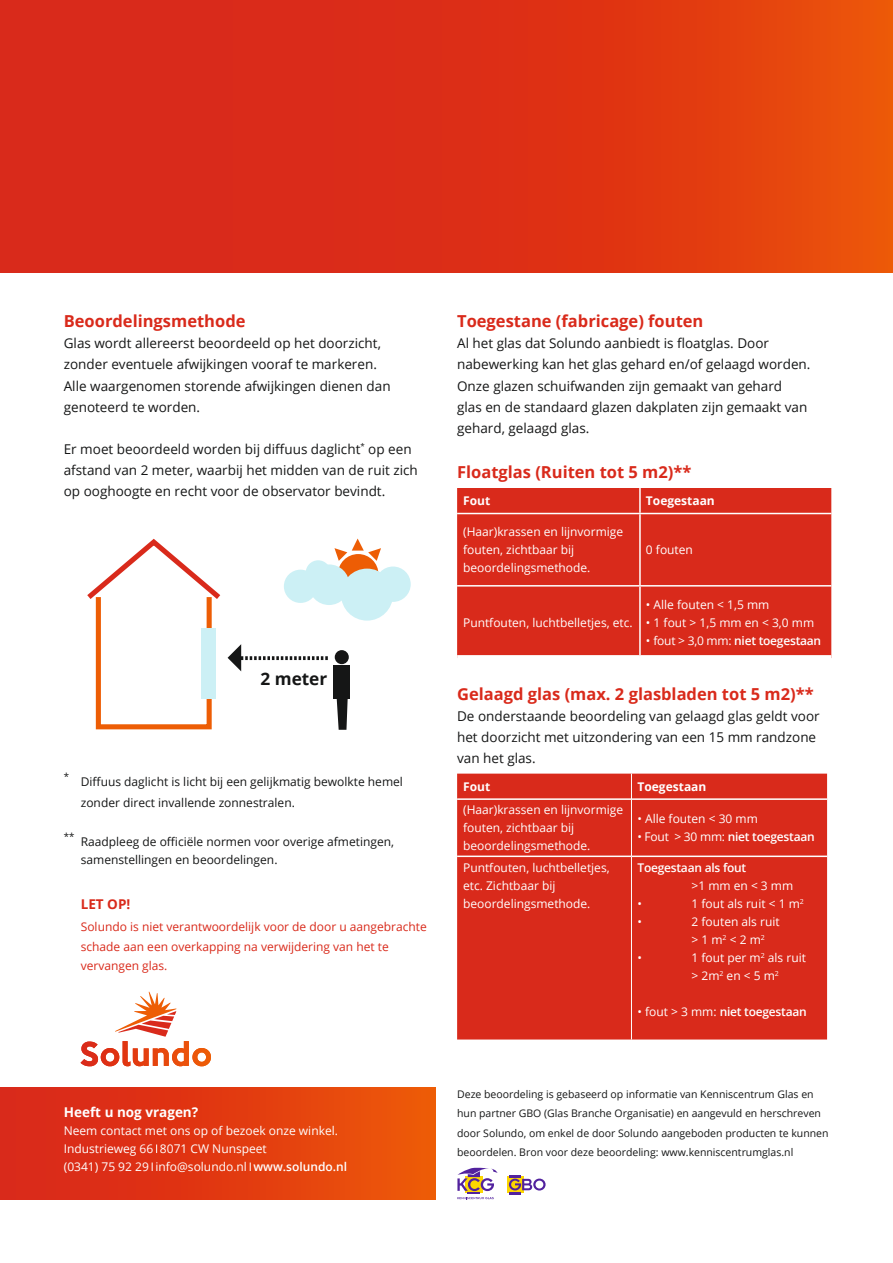
<style>
.page{position:relative;width:893px;height:1263px;background:#fff}
.page>*{position:absolute;margin:0;border:0;box-sizing:border-box;transform-origin:0 0}
.t1{font:700 17.25px "Open Sans";color:#151616}
.t2{font:700 16.5px "Open Sans";color:#d92a1b}
.t3{font:13.5px/21px "Open Sans";color:#151616}
.t4{font:700 13.5px "Open Sans";color:#fff}
.t5{font:700 13.5px "Open Sans";color:#d92a1b}
.t6{font:12px/18px "Open Sans";color:#fff}
.t7{font:12px/21px "Open Sans";color:#151616}
.t8{font:12px/19.5px "Open Sans";color:#d92a1b}
.t9{font:600 12px "Open Sans";letter-spacing:-.02em;color:#fff}
.t10{font:700 12px "Open Sans";color:#fff}
.t11{font:10.5px/19.5px "Open Sans";color:#151616}
.t12{font:9.6px "Open Sans";color:#151616}
.s1{font-weight:600}
.s2{font-weight:400}
</style>
<div class="page">
<div style="left:0;top:1087px;width:436px;height:112px;background:linear-gradient(to right,#d7221b,#ed5608)"></div>
<svg style="left:0;top:0;width:893px;height:272px;background:#de3315"></svg>
<div style="left:457px;top:488px;width:374px;height:25px;background:#d92a1b"></div>
<div style="left:457px;top:514px;width:374px;height:141px;background:#d92a1b"></div>
<hr style="left:457px;top:585px;width:183px;height:1px;background:#fff">
<hr style="left:640px;top:585px;width:191px;height:1px;background:#fff">
<hr style="left:639px;top:488px;width:2px;height:25px;background:#fff">
<hr style="left:639px;top:514px;width:2px;height:71px;background:#fff">
<hr style="left:639px;top:586px;width:2px;height:69px;background:#fff">
<div style="left:457px;top:800px;width:370px;height:239px;background:#d92a1b"></div>
<hr style="left:457px;top:855px;width:174px;height:2px;background:#fff">
<hr style="left:632px;top:855px;width:195px;height:2px;background:#fff">
<div style="left:457px;top:774px;width:370px;height:25px;background:#d92a1b"></div>
<hr style="left:631px;top:799px;width:1px;height:57px;background:#fff">
<hr style="left:631px;top:856px;width:1px;height:183px;background:#fff">
<div style="left:338px;top:554px;width:40px;height:41px;background:#ed5d05;border-radius:50%"></div>
<div style="left:96px;top:594px;width:116px;height:135px;border:5px solid #ed5d05"></div>
<svg style="left:87px;top:538px;width:134px;height:66px"></svg>
<div style="left:202px;top:628px;width:14px;height:71px;background:#ccf0f5"></div>
<svg style="left:228px;top:644px;width:100px;height:27px"></svg>
<div style="left:335px;top:650px;width:14px;height:14px;background:#151616;border-radius:50%"></div>
<div style="left:334px;top:666px;width:16px;height:33px;background:#151616"></div>
<svg style="left:337px;top:699px;width:11px;height:31px"></svg>
<div style="left:284px;top:570px;width:33px;height:33px;background:#ccf0f5;border-radius:50%"></div>
<div style="left:309px;top:564px;width:40px;height:41px;background:#ccf0f5;border-radius:50%"></div>
<div style="left:341px;top:569px;width:52px;height:52px;background:#ccf0f5;border-radius:50%"></div>
<div style="left:375px;top:566px;width:36px;height:36px;background:#ccf0f5;border-radius:50%"></div>
<div style="left:306px;top:560px;width:25px;height:25px;background:#ccf0f5;border-radius:50%"></div>
<svg style="left:334px;top:538px;width:47px;height:23px"></svg>
<svg style="left:457px;top:1168px;width:40px;height:31px"></svg>
<div style="left:507px;top:1176px;width:16px;height:17px;background:#fcd600"></div>
<svg style="left:509px;top:1175px;width:37px;height:19px"></svg>
<svg style="left:80px;top:992px;width:118px;height:74px"></svg>
<p class="t2" style="left:64px;top:310px;width:183px">Beoordelingsmethode</p>
<p class="t3" style="left:64px;top:333px;width:328px">Glas wordt allereerst beoordeeld op het doorzicht, zonder eventuele afwijkingen vooraf te markeren.<br>Alle waargenomen storende afwijkingen dienen dan genoteerd te worden.</p>
<p class="t3" style="left:64px;top:438px;width:355px">Er moet beoordeeld worden bij diffuus daglicht<sup>*</sup> op een afstand van 2 meter, waarbij het midden van de ruit zich op ooghoogte en recht voor de observator bevindt.</p>
<p class="t1" style="left:260px;top:666px;width:68px">2 meter</p>
<p class="t12" style="left:64px;top:770px;width:7px">*</p>
<p class="t7" style="left:81px;top:770px;width:324px">Diffuus daglicht is licht bij een gelijkmatig bewolkte hemel zonder direct invallende zonnestralen.</p>
<p class="t12" style="left:64px;top:830px;width:12px">**</p>
<p class="t7" style="left:81px;top:832px;width:315px;line-height:18px">Raadpleeg de officiële normen voor overige afmetingen, samenstellingen en beoordelingen.</p>
<p class="t5" style="left:81px;top:894px;width:51px">LET OP!</p>
<p class="t8" style="left:81px;top:917px;width:348px">Solundo is niet verantwoordelijk voor de door u aangebrachte schade aan een overkapping na verwijdering van het te vervangen glas.</p>
<p class="t4" style="left:64px;top:1102px;width:136px">Heeft u nog vragen?</p>
<p class="t6" style="left:64px;top:1121px;width:285px">Neem contact met ons op of bezoek onze winkel.<br>Industrieweg 66 8071 CW Nunspeet<br>(0341) 75 92 29 info@solundo.nl <span class="s1">www.solundo.nl</span></p>
<p class="t2" style="left:457px;top:310px;width:248px">Toegestane (fabricage) fouten</p>
<p class="t3" style="left:457px;top:333px;width:355px">Al het glas dat Solundo aanbiedt is floatglas. Door nabewerking kan het glas gehard en/of gelaagd worden.<br>Onze glazen schuifwanden zijn gemaakt van gehard<br>glas en de standaard glazen dakplaten zijn gemaakt van gehard, gelaagd glas.</p>
<p class="t2" style="left:457px;top:460px;width:236px">Floatglas (Ruiten tot 5 m2)**</p>
<p class="t10" style="left:463px;top:492px;width:29px">Fout</p>
<p class="t10" style="left:646px;top:492px;width:70px">Toegestaan</p>
<p class="t6" style="left:463px;top:523px;width:162px">(Haar)krassen en lijnvormige fouten, zichtbaar bij beoordelingsmethode.</p>
<p class="t6" style="left:646px;top:541px;width:49px">0 fouten</p>
<p class="t6" style="left:463px;top:613px;width:171px">Puntfouten, luchtbelletjes, etc.</p>
<p class="t6" style="left:646px;top:595px;width:125px">• Alle fouten &lt; 1,5 mm</p>
<p class="t6" style="left:646px;top:613px;width:170px">• 1 fout &gt; 1,5 mm en &lt; 3,0 mm</p>
<p class="t9" style="left:646px;top:632px;width:177px"><span class="s2">• fout &gt; 3,0 mm:</span> niet toegestaan</p>
<p class="t2" style="left:457px;top:682px;width:358px">Gelaagd glas (max. 2 glasbladen tot 5 m2)**</p>
<p class="t3" style="left:457px;top:705px;width:364px">De onderstaande beoordeling van gelaagd glas geldt voor het doorzicht met uitzondering van een 15 mm randzone van het glas.</p>
<p class="t10" style="left:463px;top:778px;width:29px">Fout</p>
<p class="t10" style="left:637px;top:778px;width:70px">Toegestaan</p>
<p class="t6" style="left:463px;top:801px;width:162px">(Haar)krassen en lijnvormige fouten, zichtbaar bij beoordelingsmethode.</p>
<p class="t6" style="left:637px;top:810px;width:122px">• Alle fouten &lt; 30 mm</p>
<p class="t9" style="left:637px;top:829px;width:179px"><span class="s2">• Fout &gt; 30 mm:</span> niet toegestaan</p>
<p class="t6" style="left:463px;top:858px;width:148px">Puntfouten, luchtbelletjes, etc. Zichtbaar bij beoordelingsmethode.</p>
<p class="t9" style="left:637px;top:859px;width:110px">Toegestaan als fout</p>
<p class="t6" style="left:691px;top:876px;width:103px">&gt;1 mm en &lt; 3 mm</p>
<p class="t6" style="left:637px;top:894px;width:6px">•</p>
<p class="t6" style="left:691px;top:894px;width:114px">1 fout als ruit &lt; 1 m<sup>2</sup></p>
<p class="t6" style="left:637px;top:912px;width:6px">•</p>
<p class="t6" style="left:691px;top:912px;width:90px">2 fouten als ruit &gt; 1 m<sup>2</sup> &lt; 2 m<sup>2</sup></p>
<p class="t6" style="left:637px;top:948px;width:6px">•</p>
<p class="t6" style="left:691px;top:948px;width:116px">1 fout per m<sup>2</sup> als ruit &gt; 2m<sup>2</sup> en &lt; 5 m<sup>2</sup></p>
<p class="t9" style="left:637px;top:1003px;width:171px"><span class="s2">• fout &gt; 3 mm:</span> niet toegestaan</p>
<p class="t11" style="left:457px;top:1084px;width:373px">Deze beoordeling is gebaseerd op informatie van Kenniscentrum Glas en hun partner GBO (Glas Branche Organisatie) en aangevuld en herschreven door Solundo, om enkel de door Solundo aangeboden producten te kunnen beoordelen. Bron voor deze beoordeling: www.kenniscentrumglas.nl</p>
</div>
